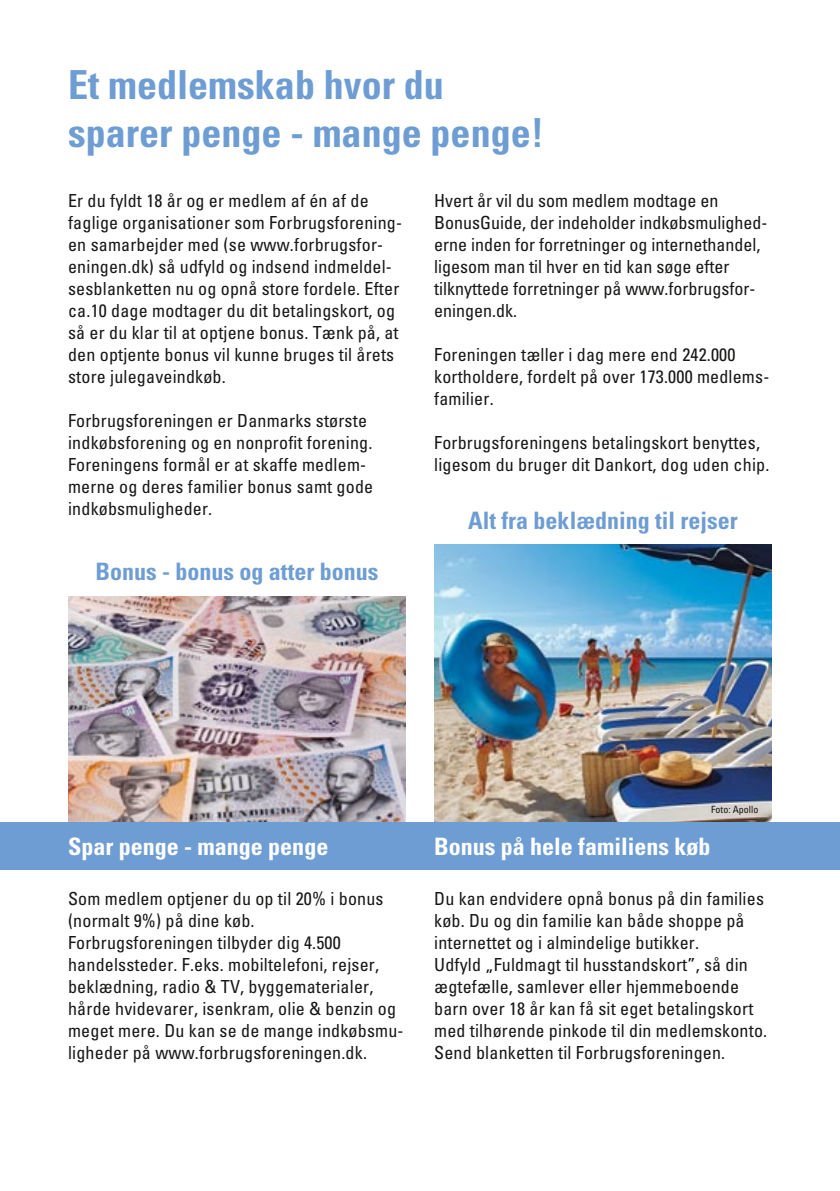
<style>
.page{position:relative;width:840px;height:1191px;background:#fff}
.page>*{position:absolute;margin:0;border:0;box-sizing:border-box;transform-origin:0 0}
.t1{font:700 condensed 40px/48px "Univers";color:#6e9dd4}
.t2{font:700 condensed 24px "Univers";color:#6e9dd4}
.t3{font:700 condensed 24px "Univers";color:#fff}
.t4{font:condensed 18px/22px "Univers";letter-spacing:.01em;color:#181716}
.t5{font:condensed 10px "Univers";color:#181716}
</style>
<div class="page">
<img style="left:68px;top:596px;width:337px;height:226px">
<img style="left:434px;top:544px;width:337px;height:278px">
<div style="left:0;top:822px;width:839px;height:48px;background:#6e9dd4"></div>
<h1 class="t1" style="left:68px;top:60px;width:477px">Et medlemskab hvor du sparer penge - mange penge!</h1>
<p class="t4" style="left:68px;top:189px;width:335px">Er du fyldt 18 år og er medlem af én af de faglige organisationer som Forbrugsforening&shy;en samarbejder med (se www.forbrugsfor&shy;eningen.dk) så udfyld og indsend indmeldel&shy;sesblanketten nu og opnå store fordele. Efter ca.10 dage modtager du dit betalingskort, og så er du klar til at optjene bonus. Tænk på, at den optjente bonus vil kunne bruges til årets store julegaveindkøb.</p>
<p class="t4" style="left:68px;top:409px;width:306px">Forbrugsforeningen er Danmarks største indkøbsforening og en nonprofit forening.<br>Foreningens formål er at skaffe medlem&shy;merne og deres familier bonus samt gode indkøbsmuligheder.</p>
<p class="t4" style="left:434px;top:189px;width:334px">Hvert år vil du som medlem modtage en BonusGuide, der indeholder indkøbsmulighed&shy;erne inden for forretninger og internethandel, ligesom man til hver en tid kan søge efter tilknyttede forretninger på www.forbrugsfor&shy;eningen.dk.</p>
<p class="t4" style="left:434px;top:343px;width:336px">Foreningen tæller i dag mere end 242.000 kortholdere, fordelt på over 173.000 medlems&shy;familier.</p>
<p class="t4" style="left:434px;top:431px;width:336px">Forbrugsforeningens betalingskort benyttes, ligesom du bruger dit Dankort, dog uden chip.</p>
<h2 class="t2" style="left:468px;top:506px;width:271px">Alt fra beklædning til rejser</h2>
<h2 class="t2" style="left:95px;top:557px;width:284px">Bonus - bonus og atter bonus</h2>
<p class="t5" style="left:710px;top:802px;width:49px">Foto: Apollo</p>
<h2 class="t3" style="left:68px;top:832px;width:261px">Spar penge - mange penge</h2>
<h2 class="t3" style="left:434px;top:832px;width:277px">Bonus på hele familiens køb</h2>
<p class="t4" style="left:68px;top:887px;width:337px">Som medlem optjener du op til 20% i bonus (normalt 9%) på dine køb.<br>Forbrugsforeningen tilbyder dig 4.500 handelssteder. F.eks. mobiltelefoni, rejser, beklædning, radio &amp; TV, byggematerialer, hårde hvidevarer, isenkram, olie &amp; benzin og meget mere. Du kan se de mange indkøbsmu&shy;ligheder på www.forbrugsforeningen.dk.</p>
<p class="t4" style="left:434px;top:887px;width:334px">Du kan endvidere opnå bonus på din families køb. Du og din familie kan både shoppe på internettet og i almindelige butikker.<br>Udfyld „Fuldmagt til husstandskort”, så din ægtefælle, samlever eller hjemmeboende barn over 18 år kan få sit eget betalingskort med tilhørende pinkode til din medlemskonto.<br>Send blanketten til Forbrugsforeningen.</p>
</div>
